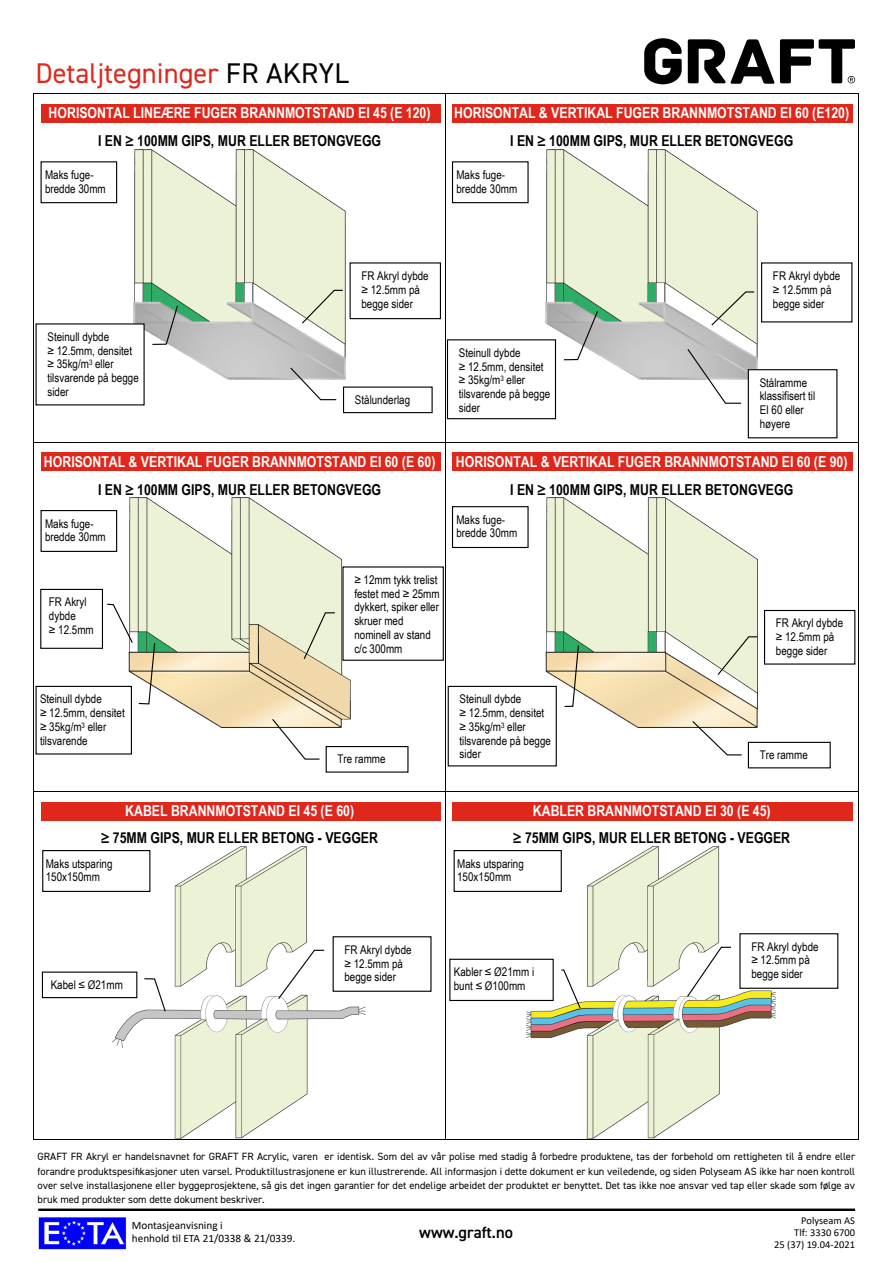
<style>
.page{position:relative;width:893px;height:1263px;background:#fff}
.page>*{position:absolute;margin:0;border:0;box-sizing:border-box;transform-origin:0 0}
.t1{font:28.5px "DIN2014";color:#df271c}
.t2{font:600 16.5px "DIN2014";color:#000}
.t3{font:700 15px "Arial Narrow";color:#fff}
.t4{font:700 15px "Arial Narrow";color:#000}
.t5{font:12px/13.8px "Arial Narrow";letter-spacing:.005em;color:#000}
.t6{font:11.25px/13.5px "Calibri";color:#000}
.t7{font:10.5px/14.2px "DIN2014";color:#000;text-align:justify}
.t8{font:10.5px/12px "Calibri";color:#000;text-align:right}
.s1{color:#000}
</style>
<div class="page">
<div style="left:452px;top:802px;width:400px;height:18px;background:#df271c"></div>
<div style="left:41px;top:802px;width:400px;height:18px;background:#df271c"></div>
<div style="left:41px;top:452px;width:400px;height:19px;background:#df271c"></div>
<div style="left:452px;top:452px;width:400px;height:19px;background:#df271c"></div>
<div style="left:452px;top:104px;width:400px;height:19px;background:#df271c"></div>
<div style="left:41px;top:104px;width:400px;height:19px;background:#df271c"></div>
<svg style="left:644px;top:38px;width:38px;height:46px"></svg>
<svg style="left:688px;top:39px;width:167px;height:45px"></svg>
<hr style="left:38px;top:1208px;width:817px;height:3px;background:#000">
<img style="left:38px;top:1217px;width:89px;height:33px">
<hr style="left:34px;top:93px;width:411px;height:1px;background:#000">
<hr style="left:446px;top:93px;width:412px;height:1px;background:#000">
<hr style="left:34px;top:94px;width:1px;height:348px;background:#000">
<hr style="left:445px;top:94px;width:1px;height:348px;background:#000">
<hr style="left:858px;top:94px;width:1px;height:348px;background:#000">
<hr style="left:34px;top:442px;width:411px;height:1px;background:#000">
<hr style="left:446px;top:442px;width:412px;height:1px;background:#000">
<hr style="left:34px;top:443px;width:1px;height:348px;background:#000">
<hr style="left:445px;top:443px;width:1px;height:348px;background:#000">
<hr style="left:858px;top:443px;width:1px;height:348px;background:#000">
<hr style="left:34px;top:791px;width:411px;height:1px;background:#000">
<hr style="left:446px;top:791px;width:412px;height:1px;background:#000">
<hr style="left:34px;top:791px;width:1px;height:348px;background:#000">
<hr style="left:34px;top:1139px;width:411px;height:1px;background:#000">
<hr style="left:445px;top:791px;width:1px;height:348px;background:#000">
<hr style="left:446px;top:1139px;width:412px;height:1px;background:#000">
<hr style="left:858px;top:791px;width:1px;height:348px;background:#000">
<img style="left:133px;top:149px;width:213px;height:231px">
<img style="left:545px;top:149px;width:213px;height:231px">
<img style="left:129px;top:498px;width:221px;height:230px">
<img style="left:545px;top:498px;width:213px;height:229px">
<img style="left:112px;top:846px;width:254px;height:292px">
<img style="left:527px;top:846px;width:249px;height:292px">
<div style="left:748px;top:370px;width:89px;height:68px;background:#fff"></div>
<div style="left:748px;top:369px;width:89px;height:69px;border:1px solid #000"></div>
<svg style="left:686px;top:348px;width:56px;height:56px"></svg>
<div style="left:41px;top:510px;width:76px;height:42px;background:#fff;border:1px solid #000"></div>
<div style="left:36px;top:686px;width:96px;height:68px;background:#fff;border:1px solid #000"></div>
<div style="left:40px;top:589px;width:63px;height:60px;background:#fff;border:1px solid #000"></div>
<svg style="left:106px;top:603px;width:50px;height:102px"></svg>
<div style="left:326px;top:746px;width:82px;height:27px;background:#fff;border:1px solid #000"></div>
<svg style="left:271px;top:718px;width:50px;height:42px"></svg>
<div style="left:342px;top:566px;width:102px;height:95px;background:#fff;border:1px solid #000"></div>
<svg style="left:303px;top:612px;width:33px;height:48px;background:#dfe5ca"></svg>
<div style="left:452px;top:506px;width:77px;height:42px;background:#fff;border:1px solid #000"></div>
<div style="left:748px;top:742px;width:83px;height:26px;background:#fff;border:1px solid #000"></div>
<svg style="left:691px;top:720px;width:52px;height:36px"></svg>
<div style="left:764px;top:610px;width:91px;height:55px;background:#fff;border:1px solid #000"></div>
<svg style="left:716px;top:636px;width:42px;height:40px;background:#dde4cb"></svg>
<div style="left:448px;top:686px;width:109px;height:80px;background:#fff;border:1px solid #000"></div>
<svg style="left:563px;top:644px;width:17px;height:64px"></svg>
<div style="left:42px;top:971px;width:95px;height:27px;background:#fff;border:1px solid #000"></div>
<svg style="left:143px;top:978px;width:24px;height:35px"></svg>
<div style="left:333px;top:936px;width:99px;height:56px;background:#fff;border:1px solid #000"></div>
<svg style="left:277px;top:949px;width:48px;height:51px"></svg>
<div style="left:42px;top:850px;width:108px;height:42px;background:#fff;border:1px solid #000"></div>
<div style="left:449px;top:959px;width:105px;height:42px;background:#fff;border:1px solid #000"></div>
<svg style="left:560px;top:969px;width:22px;height:41px"></svg>
<div style="left:739px;top:933px;width:99px;height:56px;background:#fff;border:1px solid #000"></div>
<svg style="left:686px;top:946px;width:46px;height:52px"></svg>
<div style="left:454px;top:850px;width:108px;height:42px;background:#fff;border:1px solid #000"></div>
<div style="left:350px;top:262px;width:91px;height:57px;background:#fff;border:1px solid #000"></div>
<svg style="left:301px;top:289px;width:43px;height:36px;background:#e1e7cd"></svg>
<div style="left:36px;top:323px;width:109px;height:82px;background:#fff"></div>
<svg style="left:151px;top:304px;width:28px;height:41px"></svg>
<div style="left:41px;top:161px;width:76px;height:42px;background:#fff;border:1px solid #000"></div>
<div style="left:343px;top:387px;width:90px;height:26px;background:#fff;border:1px solid #000"></div>
<svg style="left:289px;top:366px;width:48px;height:35px"></svg>
<svg style="left:710px;top:291px;width:45px;height:36px;background:#e1e7cf"></svg>
<div style="left:447px;top:339px;width:109px;height:80px;background:#fff;border:1px solid #000"></div>
<svg style="left:563px;top:310px;width:36px;height:51px"></svg>
<div style="left:452px;top:161px;width:77px;height:42px;background:#fff;border:1px solid #000"></div>
<h1 class="t1" style="left:36px;top:55px;width:315px">Detaljtegninger <span class="s1">FR AKRYL</span></h1>
<p class="t3" style="left:49px;top:102px;width:383px">HORISONTAL LINEÆRE FUGER BRANNMOTSTAND EI 45 (E 120)</p>
<p class="t4" style="left:98px;top:129px;width:285px">I EN ≥ 100MM GIPS, MUR ELLER BETONGVEGG</p>
<p class="t5" style="left:45px;top:167px;width:62px">Maks fuge&shy;bredde 30mm</p>
<p class="t3" style="left:454px;top:102px;width:396px">HORISONTAL &amp; VERTIKAL FUGER BRANNMOTSTAND EI 60 (E120)</p>
<p class="t4" style="left:510px;top:129px;width:285px">I EN ≥ 100MM GIPS, MUR ELLER BETONGVEGG</p>
<p class="t5" style="left:456px;top:167px;width:62px">Maks fuge&shy;bredde 30mm</p>
<p class="t5" style="left:47px;top:329px;width:93px">Steinull dybde<br>≥ 12.5mm, densitet ≥ 35kg/m<sup>3</sup> eller tilsvarende på begge sider</p>
<p class="t5" style="left:361px;top:268px;width:69px">FR Akryl dybde ≥ 12.5mm på begge sider</p>
<p class="t5" style="left:355px;top:392px;width:57px">Stålunderlag</p>
<p class="t3" style="left:44px;top:450px;width:393px">HORISONTAL &amp; VERTIKAL FUGER BRANNMOTSTAND EI 60 (E 60)</p>
<p class="t4" style="left:98px;top:478px;width:285px">I EN ≥ 100MM GIPS, MUR ELLER BETONGVEGG</p>
<p class="t5" style="left:45px;top:516px;width:62px">Maks fuge&shy;bredde 30mm</p>
<p class="t5" style="left:49px;top:595px;width:46px">FR Akryl dybde<br>≥ 12.5mm</p>
<p class="t5" style="left:40px;top:692px;width:86px">Steinull dybde<br>≥ 12.5mm, densitet ≥ 35kg/m<sup>3</sup> eller tilsvarende</p>
<p class="t5" style="left:354px;top:572px;width:87px">≥ 12mm tykk trelist festet med ≥ 25mm dykkert, spiker eller skruer med nominell av stand c/c 300mm</p>
<p class="t5" style="left:338px;top:752px;width:50px">Tre ramme</p>
<p class="t3" style="left:125px;top:799px;width:230px">KABEL BRANNMOTSTAND EI 45 (E 60)</p>
<p class="t4" style="left:101px;top:827px;width:278px">≥ 75MM GIPS, MUR ELLER BETONG - VEGGER</p>
<p class="t5" style="left:46px;top:856px;width:68px">Maks utsparing<br>150x150mm</p>
<p class="t5" style="left:459px;top:345px;width:93px">Steinull dybde<br>≥ 12.5mm, densitet ≥ 35kg/m<sup>3</sup> eller tilsvarende på begge sider</p>
<p class="t5" style="left:773px;top:268px;width:69px">FR Akryl dybde ≥ 12.5mm på begge sider</p>
<p class="t5" style="left:760px;top:375px;width:57px">Stålramme klassifisert til<br>EI 60 eller høyere</p>
<p class="t3" style="left:456px;top:450px;width:393px">HORISONTAL &amp; VERTIKAL FUGER BRANNMOTSTAND EI 60 (E 90)</p>
<p class="t4" style="left:510px;top:478px;width:285px">I EN ≥ 100MM GIPS, MUR ELLER BETONGVEGG</p>
<p class="t5" style="left:456px;top:512px;width:62px">Maks fuge&shy;bredde 30mm</p>
<p class="t5" style="left:460px;top:692px;width:93px">Steinull dybde<br>≥ 12.5mm, densitet ≥ 35kg/m<sup>3</sup> eller tilsvarende på begge sider</p>
<p class="t5" style="left:776px;top:616px;width:69px">FR Akryl dybde ≥ 12.5mm på begge sider</p>
<p class="t5" style="left:760px;top:748px;width:50px">Tre ramme</p>
<p class="t3" style="left:533px;top:799px;width:239px">KABLER BRANNMOTSTAND EI 30 (E 45)</p>
<p class="t4" style="left:513px;top:827px;width:278px">≥ 75MM GIPS, MUR ELLER BETONG - VEGGER</p>
<p class="t5" style="left:457px;top:856px;width:68px">Maks utsparing<br>150x150mm</p>
<p class="t5" style="left:51px;top:977px;width:74px">Kabel ≤ Ø21mm</p>
<p class="t5" style="left:344px;top:942px;width:69px">FR Akryl dybde ≥ 12.5mm på begge sider</p>
<p class="t5" style="left:454px;top:964px;width:82px">Kabler ≤ Ø21mm i bunt ≤ Ø100mm</p>
<p class="t5" style="left:751px;top:939px;width:69px">FR Akryl dybde ≥ 12.5mm på begge sider</p>
<p class="t7" style="left:38px;top:1149px;width:819px">GRAFT FR Akryl er handelsnavnet for GRAFT FR Acrylic, varen er identisk. Som del av vår polise med stadig å forbedre produktene, tas der forbehold om rettigheten til å endre eller forandre produktspesifikasjoner uten varsel. Produktillustrasjonene er kun illustrerende. All informasjon i dette dokument er kun veiledende, og siden Polyseam AS ikke har noen kontroll over selve installasjonene eller byggeprosjektene, så gis det ingen garantier for det endelige arbeidet der produktet er benyttet. Det tas ikke noe ansvar ved tap eller skade som følge av bruk med produkter som dette dokument beskriver.</p>
<p class="t8" style="left:774px;top:1214px;width:82px">Polyseam AS<br>Tlf: 3330 6700<br>25 (37) 19.04-2021</p>
<p class="t6" style="left:132px;top:1218px;width:165px">Montasjeanvisning i<br>henhold til ETA 21/0338 &amp; 21/0339.</p>
<h2 class="t2" style="left:419px;top:1221px;width:95px">www.graft.no</h2>
</div>
